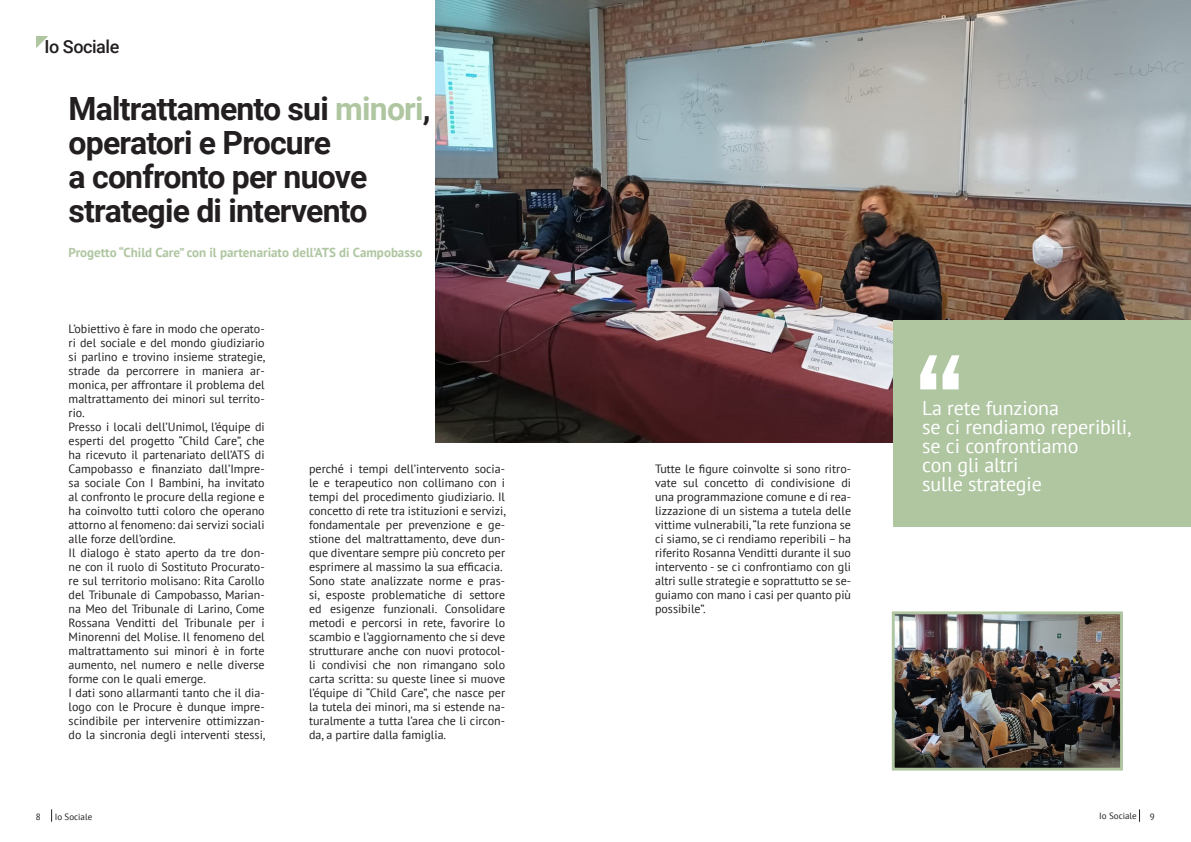
<style>
.page{position:relative;width:1191px;height:842px;background:#fff}
.page>*{position:absolute;margin:0;border:0;box-sizing:border-box;transform-origin:0 0}
.coma{font:151px "Bebas Neue";color:#fff}
.TITLE_3{font:700 32px/34px "Roboto";letter-spacing:-.025em;color:#231f20}
.QUOTE_2{font:20px/19px "PT Sans";letter-spacing:-.005em;color:#fff}
.TITLE_1{font:500 18px "Roboto";letter-spacing:-.025em;color:#231f20}
.body_text{font:700 13px "PT Sans";color:#afc6a1}
.body_text-2{font:12px/14px "PT Sans";color:#231f20;text-align:justify}
.t1{font:9px "PT Sans";color:#231f20}
.s1{color:#afc6a1}
</style>
<div class="page">
<svg style="left:51px;top:809px;width:1px;height:13px"></svg>
<svg style="left:1139px;top:809px;width:1px;height:13px"></svg>
<img style="left:436px;top:0;width:755px;height:443px">
<svg style="left:36px;top:36px;width:12px;height:12px"></svg>
<div style="left:893px;top:320px;width:298px;height:207px;background:#afc6a1"></div>
<img style="left:895px;top:615px;width:224px;height:151px">
<div style="left:891px;top:611px;width:232px;height:159px;border:3px solid #afc6a1"></div>
<p class="TITLE_1" style="left:45px;top:34px;width:76px">Io Sociale</p>
<p class="TITLE_3" style="left:69px;top:90px;width:363px">Maltrattamento sui <span class="s1">minori</span>, operatori e Procure</p>
<p class="TITLE_3" style="left:69px;top:158px;width:300px">a confronto per nuove strategie di intervento</p>
<p class="body_text" style="left:69px;top:244px;width:355px">Progetto “Child Care” con il partenariato dell’ATS di Campobasso</p>
<p class="body_text-2" style="left:69px;top:321px;width:198px">L’obiettivo è fare in modo che operato&shy;ri del sociale e del mondo giudiziario si parlino e trovino insieme strategie, strade da percorrere in maniera ar&shy;monica, per affrontare il problema del maltrattamento dei minori sul territo&shy;rio.</p>
<p class="body_text-2" style="left:69px;top:419px;width:197px">Presso i locali dell’Unimol, l’équipe di esperti del progetto “Child Care”, che ha ricevuto il partenariato dell’ATS di Campobasso e finanziato dall’Impre&shy;sa sociale Con I Bambini, ha invitato al confronto le procure della regione e ha coinvolto tutti coloro che operano attorno al fenomeno: dai servizi sociali alle forze dell’ordine.</p>
<p class="body_text-2" style="left:69px;top:545px;width:197px">Il dialogo è stato aperto da tre don&shy;ne con il ruolo di Sostituto Procurato&shy;re sul territorio molisano: Rita Carollo del Tribunale di Campobasso, Marian&shy;na Meo del Tribunale di Larino, Come Rossana Venditti del Tribunale per i Minorenni del Molise. Il fenomeno del maltrattamento sui minori è in forte aumento, nel numero e nelle diverse forme con le quali emerge.</p>
<p class="body_text-2" style="left:69px;top:685px;width:198px">I dati sono allarmanti tanto che il dia&shy;logo con le Procure è dunque impre&shy;scindibile per intervenire ottimizzan&shy;do la sincronia degli interventi stessi,</p>
<p class="body_text-2" style="left:309px;top:462px;width:197px">perché i tempi dell’intervento socia-</p>
<p class="body_text-2" style="left:309px;top:476px;width:198px">le e terapeutico non collimano con i tempi del procedimento giudiziario. Il concetto di rete tra istituzioni e servizi, fondamentale per prevenzione e ge&shy;stione del maltrattamento, deve dun&shy;que diventare sempre più concreto per esprimere al massimo la sua efficacia.</p>
<p class="body_text-2" style="left:309px;top:574px;width:197px">Sono state analizzate norme e pras&shy;si, esposte problematiche di settore ed esigenze funzionali. Consolidare metodi e percorsi in rete, favorire lo scambio e l’aggiornamento che si deve strutturare anche con nuovi protocol&shy;li condivisi che non rimangano solo carta scritta: su queste linee si muove l’équipe di “Child Care”, che nasce per la tutela dei minori, ma si estende na&shy;turalmente a tutta l’area che li circon&shy;da, a partire dalla famiglia.</p>
<p class="body_text-2" style="left:655px;top:462px;width:197px">Tutte le figure coinvolte si sono ritro&shy;vate sul concetto di condivisione di una programmazione comune e di rea&shy;lizzazione di un sistema a tutela delle vittime vulnerabili, “la rete funziona se ci siamo, se ci rendiamo reperibili – ha riferito Rosanna Venditti durante il suo intervento - se ci confrontiamo con gli altri sulle strategie e soprattutto se se&shy;guiamo con mano i casi per quanto più possibile”.</p>
<p class="coma" style="left:914px;top:323px;width:52px">“</p>
<p class="QUOTE_2" style="left:922px;top:398px;width:138px">La rete funziona</p>
<p class="QUOTE_2" style="left:922px;top:417px;width:211px">se ci rendiamo reperibili, se ci confrontiamo</p>
<p class="QUOTE_2" style="left:922px;top:455px;width:98px">con gli altri</p>
<p class="QUOTE_2" style="left:922px;top:474px;width:121px">sulle strategie</p>
<p class="t1" style="left:36px;top:811px;width:6px">8</p>
<p class="t1" style="left:55px;top:811px;width:39px">Io Sociale</p>
<p class="t1" style="left:1099px;top:810px;width:39px">Io Sociale</p>
<p class="t1" style="left:1150px;top:811px;width:6px">9</p>
</div>
